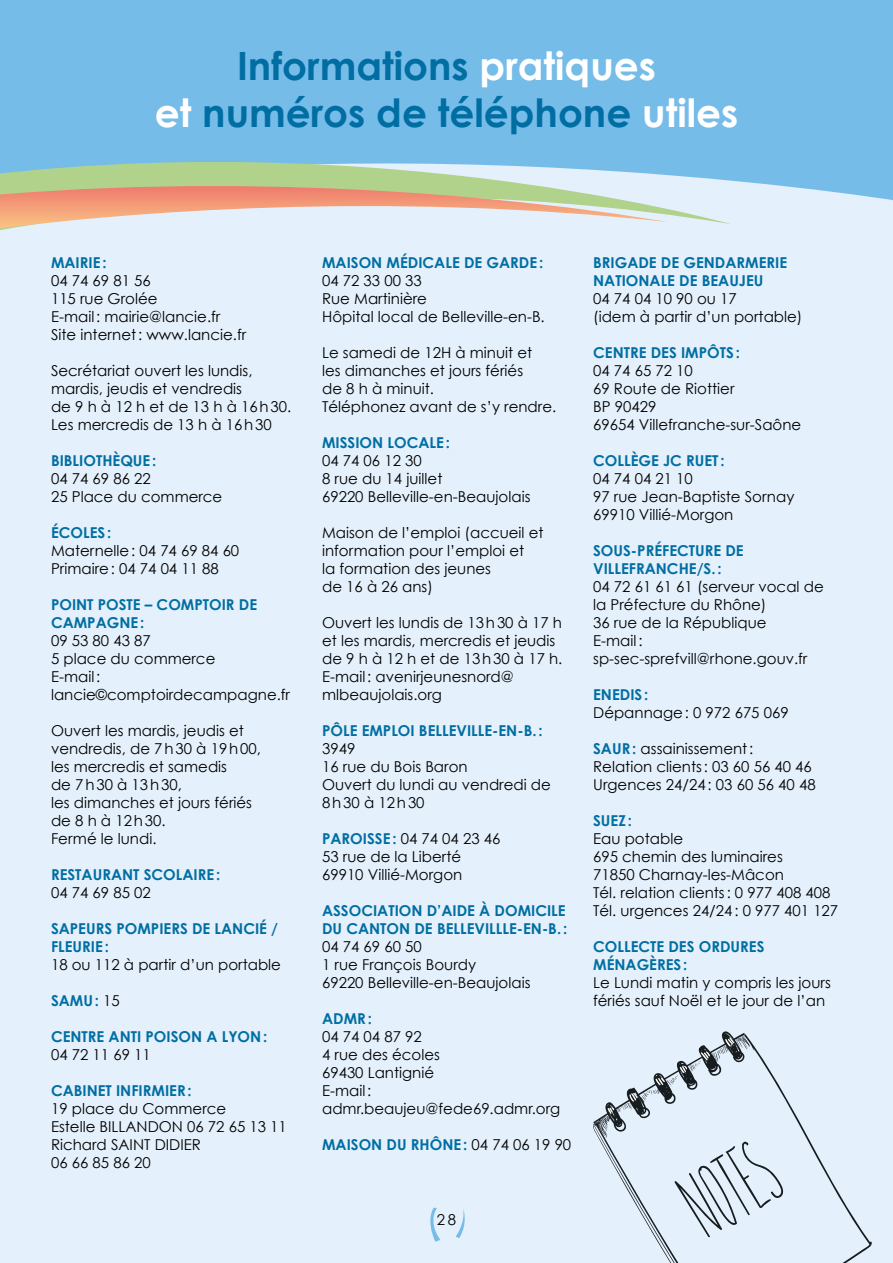
<style>
.page{position:relative;width:893px;height:1263px;background:#fff}
.page>*{position:absolute;margin:0;border:0;box-sizing:border-box;transform-origin:0 0}
.t1{font:700 39px/46.8px "Century Gothic";color:#006ea3;text-align:center}
.t2{font:15px/18px "Century Gothic";color:#000}
.t3{font:700 15px/18px "Century Gothic";color:#006ea3}
.s1{color:#fff}
.s2{font-weight:400;color:#000}
.s3{font-weight:700;color:#006ea3}
</style>
<div class="page">
<div style="left:0;top:115px;width:893px;height:1148px;background:#e4f0fb"></div>
<div style="left:0;top:0;width:893px;height:200px;background:#76bce9"></div>
<svg style="left:0;top:105px;width:731px;height:125px;background:#8dc6dc"></svg>
<svg style="left:0;top:186px;width:668px;height:42px"></svg>
<svg style="left:593px;top:1031px;width:279px;height:232px"></svg>
<svg style="left:605px;top:1124px;width:3px;height:12px"></svg>
<svg style="left:742px;top:1039px;width:6px;height:10px"></svg>
<svg style="left:607px;top:1036px;width:138px;height:78px"></svg>
<svg style="left:674px;top:1141px;width:110px;height:97px"></svg>
<svg style="left:430px;top:1208px;width:10px;height:34px"></svg>
<svg style="left:456px;top:1209px;width:9px;height:29px"></svg>
<h1 class="t1" style="left:155px;top:42px;width:585px">Informations <span class="s1">pratiques<br>et</span> numéros de téléphone <span class="s1">utiles</span></h1>
<p class="t3" style="left:51px;top:253px;width:57px">MAIRIE:</p>
<p class="t2" style="left:51px;top:271px;width:197px">04 74 69 81 56<br>115 rue Grolée<br>E-mail: mairie@lancie.fr<br>Site internet: www.lancie.fr</p>
<p class="t2" style="left:51px;top:361px;width:242px">Secrétariat ouvert les lundis, mardis, jeudis et vendredis<br>de 9 h à 12 h et de 13 h à 16h30.<br>Les mercredis de 13 h à 16h30</p>
<p class="t3" style="left:51px;top:451px;width:107px">BIBLIOTHÈQUE:</p>
<p class="t2" style="left:51px;top:469px;width:173px">04 74 69 86 22<br>25 Place du commerce</p>
<p class="t3" style="left:51px;top:523px;width:62px">ÉCOLES:</p>
<p class="t2" style="left:51px;top:541px;width:190px">Maternelle: 04 74 69 84 60<br>Primaire: 04 74 04 11 88</p>
<p class="t3" style="left:51px;top:595px;width:208px">POINT POSTE – COMPTOIR DE<br>CAMPAGNE:</p>
<p class="t2" style="left:51px;top:631px;width:241px">09 53 80 43 87<br>5 place du commerce<br>E-mail: lancie©comptoirdecampagne.fr</p>
<p class="t2" style="left:51px;top:721px;width:211px">Ouvert les mardis, jeudis et vendredis, de 7h30 à 19h00, les mercredis et samedis<br>de 7h30 à 13h30,<br>les dimanches et jours fériés de 8 h à 12h30.<br>Fermé le lundi.</p>
<p class="t3" style="left:51px;top:865px;width:171px">RESTAURANT SCOLAIRE:</p>
<p class="t2" style="left:51px;top:883px;width:101px">04 74 69 85 02</p>
<p class="t3" style="left:51px;top:919px;width:229px">SAPEURS POMPIERS DE LANCIÉ /<br>FLEURIE:</p>
<p class="t2" style="left:51px;top:955px;width:231px">18 ou 112 à partir d’un portable</p>
<p class="t3" style="left:51px;top:991px;width:70px">SAMU: <span class="s2">15</span></p>
<p class="t3" style="left:51px;top:1027px;width:218px">CENTRE ANTI POISON A LYON:</p>
<p class="t2" style="left:51px;top:1045px;width:101px">04 72 11 69 11</p>
<p class="t3" style="left:51px;top:1081px;width:142px">CABINET INFIRMIER:</p>
<p class="t2" style="left:51px;top:1099px;width:237px">19 place du Commerce<br>Estelle BILLANDON 06 72 65 13 11<br>Richard SAINT DIDIER<br>06 66 85 86 20</p>
<p class="t3" style="left:322px;top:253px;width:223px">MAISON MÉDICALE DE GARDE:</p>
<p class="t2" style="left:322px;top:271px;width:224px">04 72 33 00 33<br>Rue Martinière<br>Hôpital local de Belleville-en-B.</p>
<p class="t2" style="left:322px;top:343px;width:236px">Le samedi de 12H à minuit et<br>les dimanches et jours fériés<br>de 8 h à minuit.<br>Téléphonez avant de s’y rendre.</p>
<p class="t3" style="left:322px;top:433px;width:129px">MISSION LOCALE:</p>
<p class="t2" style="left:322px;top:451px;width:210px">04 74 06 12 30<br>8 rue du 14 juillet<br>69220 Belleville-en-Beaujolais</p>
<p class="t2" style="left:322px;top:523px;width:223px">Maison de l’emploi (accueil et information pour l’emploi et<br>la formation des jeunes<br>de 16 à 26 ans)</p>
<p class="t2" style="left:322px;top:613px;width:242px">Ouvert les lundis de 13h30 à 17 h et les mardis, mercredis et jeudis de 9 h à 12 h et de 13h30 à 17 h.<br>E-mail: avenirjeunesnord@ mlbeaujolais.org</p>
<p class="t3" style="left:322px;top:721px;width:222px">PÔLE EMPLOI BELLEVILLE-EN-B.:</p>
<p class="t2" style="left:322px;top:739px;width:230px">3949<br>16 rue du Bois Baron<br>Ouvert du lundi au vendredi de<br>8h30 à 12h30</p>
<p class="t2" style="left:322px;top:829px;width:180px"><span class="s3">PAROISSE:</span> 04 74 04 23 46<br>53 rue de la Liberté<br>69910 Villié-Morgon</p>
<p class="t3" style="left:322px;top:901px;width:247px">ASSOCIATION D’AIDE À DOMICILE<br>DU CANTON DE BELLEVILLLE-EN-B.:</p>
<p class="t2" style="left:322px;top:937px;width:210px">04 74 69 60 50<br>1 rue François Bourdy<br>69220 Belleville-en-Beaujolais</p>
<p class="t3" style="left:322px;top:1009px;width:51px">ADMR:</p>
<p class="t2" style="left:322px;top:1027px;width:240px">04 74 04 87 92<br>4 rue des écoles<br>69430 Lantignié<br>E-mail: admr.beaujeu@fede69.admr.org</p>
<p class="t3" style="left:322px;top:1135px;width:251px">MAISON DU RHÔNE: <span class="s2">04 74 06 19 90</span></p>
<p class="t3" style="left:593px;top:253px;width:196px">BRIGADE DE GENDARMERIE<br>NATIONALE DE BEAUJEU</p>
<p class="t2" style="left:593px;top:289px;width:211px">04 74 04 10 90 ou 17<br>(idem à partir d’un portable)</p>
<p class="t3" style="left:593px;top:343px;width:148px">CENTRE DES IMPÔTS:</p>
<p class="t2" style="left:593px;top:361px;width:210px">04 74 65 72 10<br>69 Route de Riottier<br>BP 90429<br>69654 Villefranche-sur-Saône</p>
<p class="t3" style="left:593px;top:451px;width:133px">COLLÈGE JC RUET :</p>
<p class="t2" style="left:593px;top:469px;width:203px">04 74 04 21 10<br>97 rue Jean-Baptiste Sornay<br>69910 Villié-Morgon</p>
<p class="t3" style="left:593px;top:541px;width:152px">SOUS-PRÉFECTURE DE<br>VILLEFRANCHE/S.:</p>
<p class="t2" style="left:593px;top:577px;width:232px">04 72 61 61 61 (serveur vocal de la Préfecture du Rhône)<br>36 rue de la République<br>E-mail: sp-sec-sprefvill@rhone.gouv.fr</p>
<p class="t3" style="left:593px;top:685px;width:57px">ENEDIS:</p>
<p class="t2" style="left:593px;top:703px;width:197px">Dépannage: 0 972 675 069</p>
<p class="t2" style="left:593px;top:739px;width:224px"><span class="s3">SAUR:</span> assainissement:<br>Relation clients: 03 60 56 40 46<br>Urgences 24/24: 03 60 56 40 48</p>
<p class="t3" style="left:593px;top:811px;width:40px">SUEZ :</p>
<p class="t2" style="left:593px;top:829px;width:247px">Eau potable<br>695 chemin des luminaires<br>71850 Charnay-les-Mâcon<br>Tél. relation clients: 0 977 408 408<br>Tél. urgences 24/24: 0 977 401 127</p>
<p class="t3" style="left:593px;top:937px;width:173px">COLLECTE DES ORDURES<br>MÉNAGÈRES:</p>
<p class="t2" style="left:593px;top:973px;width:239px">Le Lundi matin y compris les jours fériés sauf Noël et le jour de l’an</p>
<p class="t2" style="left:437px;top:1211px;width:21px">28</p>
</div>
